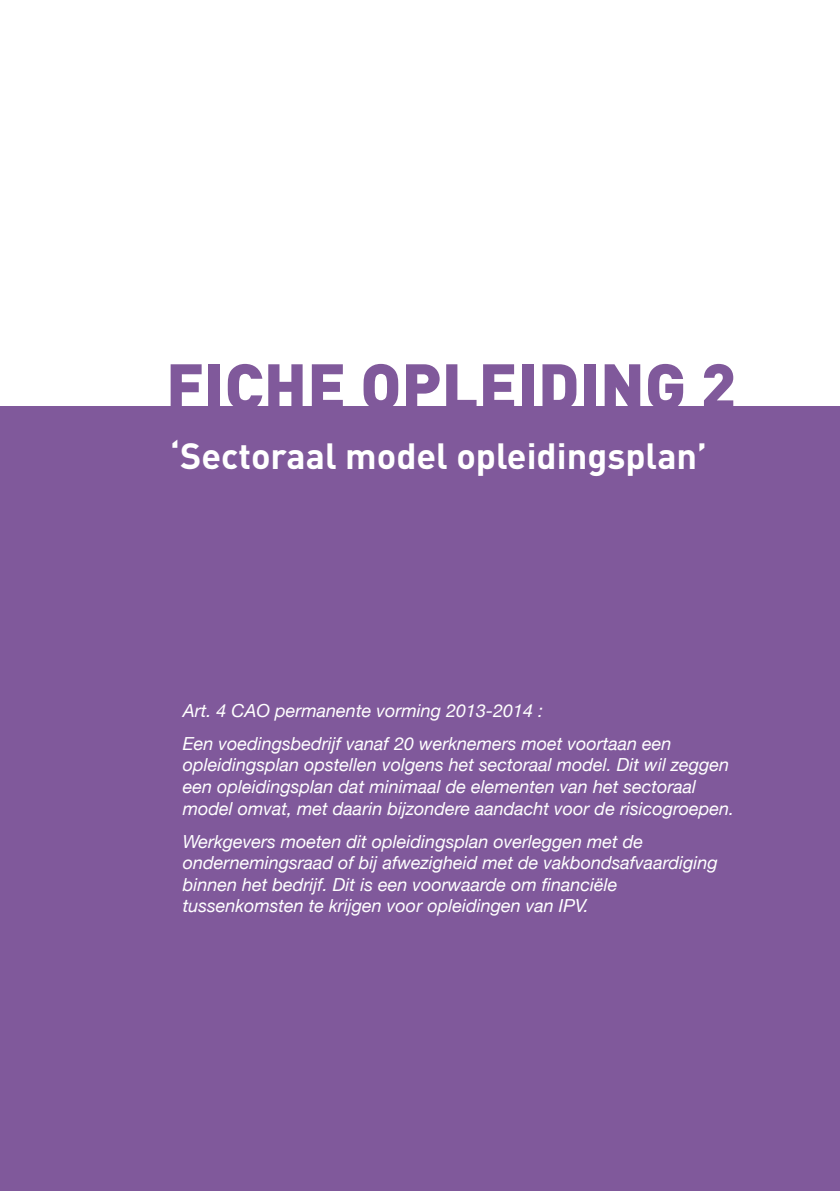
<style>
.page{position:relative;width:840px;height:1191px;background:#fff}
.page>*{position:absolute;margin:0;border:0;box-sizing:border-box;transform-origin:0 0}
.t1{font:900 64px "DIN";color:#80599b}
.t2{font:700 36px "DIN Pro";color:#fff}
.t3{font:italic 18px/21.6px "Helvetica Neue";color:#fff}
</style>
<div class="page">
<div style="left:0;top:406px;width:839px;height:785px;background:#80599b"></div>
<h1 class="t1" style="left:166px;top:344px;width:571px">FICHE OPLEIDING 2</h1>
<h2 class="t2" style="left:170px;top:431px;width:538px">‘Sectoraal model opleidingsplan’</h2>
<p class="t3" style="left:183px;top:693px;width:490px;line-height:33px">Art. 4 CAO permanente vorming 2013-2014 :<br>Een voedingsbedrijf vanaf 20 werknemers moet voortaan een</p>
<p class="t3" style="left:183px;top:754px;width:552px">opleidingsplan opstellen volgens het sectoraal model. Dit wil zeggen een opleidingsplan dat minimaal de elementen van het sectoraal model omvat, met daarin bijzondere aandacht voor de risicogroepen.</p>
<p class="t3" style="left:183px;top:830px;width:536px">Werkgevers moeten dit opleidingsplan overleggen met de ondernemingsraad of bij afwezigheid met de vakbondsafvaardiging binnen het bedrijf. Dit is een voorwaarde om financiële tussenkomsten te krijgen voor opleidingen van IPV.</p>
</div>
